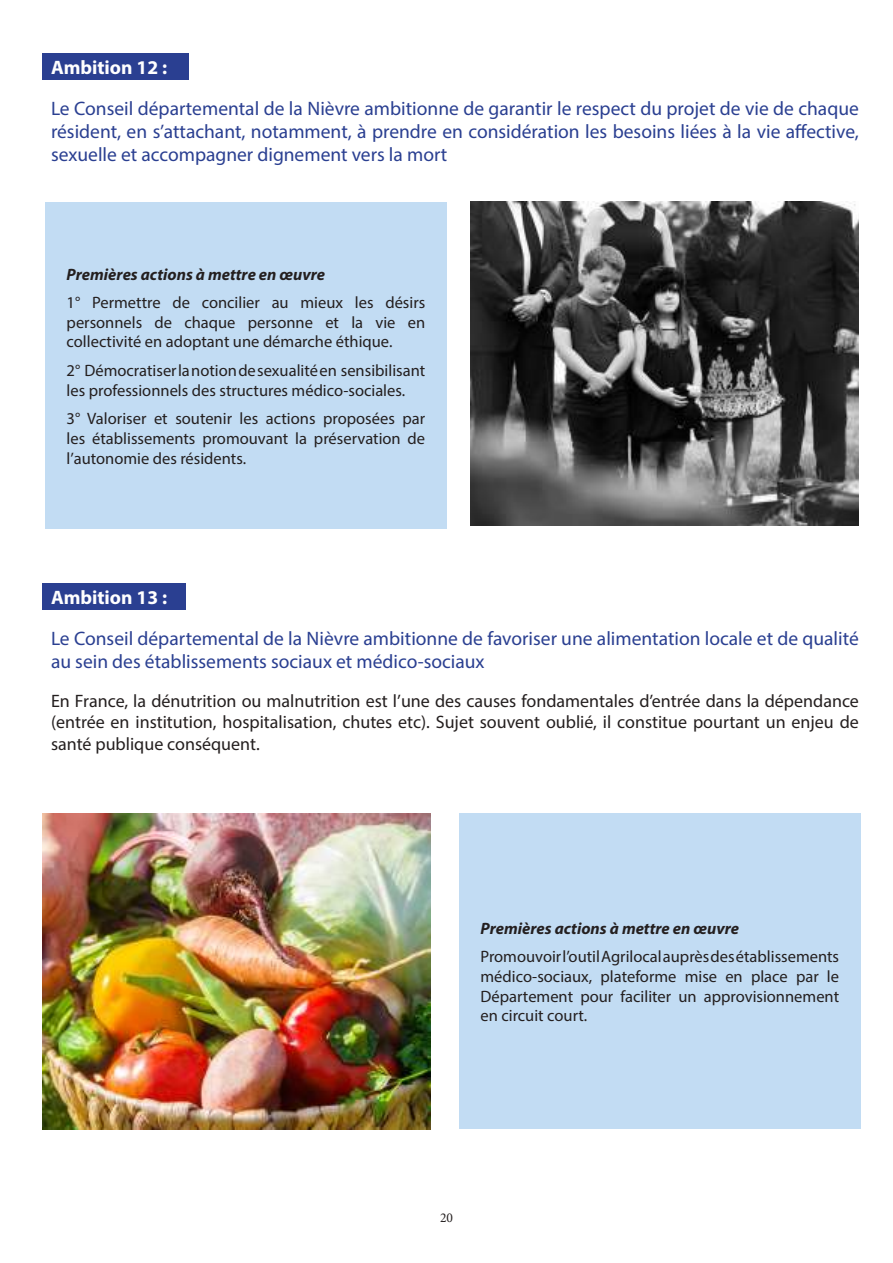
<style>
.page{position:relative;width:893px;height:1263px;background:#fff}
.page>*{position:absolute;margin:0;border:0;box-sizing:border-box;transform-origin:0 0}
.t1{font:19.5px/23.4px "Myriad Pro";color:#2a3f91;text-align:justify}
.t2{font:700 19.5px "Myriad Pro";color:#fff}
.t3{font:18px/21.6px "Myriad Pro";color:#241f1f;text-align:justify}
.t4{font:16.5px/19.8px "Myriad Pro";color:#241f1f;text-align:justify}
.t5{font:italic 700 16.5px "Myriad Pro";color:#241f1f}
.t6{font:13.5px "Minion Pro";color:#241f1f}
</style>
<div class="page">
<img style="left:471px;top:201px;width:388px;height:325px">
<img style="left:43px;top:814px;width:388px;height:315px">
<div style="left:45px;top:202px;width:401px;height:327px;background:#c2dcf3"></div>
<div style="left:459px;top:814px;width:401px;height:315px;background:#c2dcf3"></div>
<div style="left:43px;top:53px;width:146px;height:26px;background:#2a3f91"></div>
<div style="left:43px;top:583px;width:143px;height:26px;background:#2a3f91"></div>
<p class="t2" style="left:51px;top:55px;width:118px">Ambition 12 :</p>
<p class="t1" style="left:51px;top:96px;width:809px">Le Conseil départemental de la Nièvre ambitionne de garantir le respect du projet de vie de chaque résident, en s’attachant, notamment, à prendre en considération les besoins liées à la vie affective, sexuelle et accompagner dignement vers la mort</p>
<p class="t5" style="left:67px;top:265px;width:260px">Premières actions à mettre en œuvre</p>
<p class="t4" style="left:67px;top:292px;width:360px">1° Permettre de concilier au mieux les désirs personnels de chaque personne et la vie en collectivité en adoptant une démarche éthique.</p>
<p class="t4" style="left:67px;top:360px;width:360px">2° Démocratiser la notion de sexualité en sensibilisant les professionnels des structures médico-sociales.</p>
<p class="t4" style="left:67px;top:408px;width:360px">3° Valoriser et soutenir les actions proposées par les établissements promouvant la préservation de l’autonomie des résidents.</p>
<p class="t2" style="left:51px;top:585px;width:118px">Ambition 13 :</p>
<p class="t1" style="left:51px;top:626px;width:809px">Le Conseil départemental de la Nièvre ambitionne de favoriser une alimentation locale et de qualité au sein des établissements sociaux et médico-sociaux</p>
<p class="t3" style="left:51px;top:690px;width:809px">En France, la dénutrition ou malnutrition est l’une des causes fondamentales d’entrée dans la dépendance (entrée en institution, hospitalisation, chutes etc). Sujet souvent oublié, il constitue pourtant un enjeu de santé publique conséquent.</p>
<p class="t5" style="left:480px;top:919px;width:260px">Premières actions à mettre en œuvre</p>
<p class="t4" style="left:480px;top:946px;width:360px">Promouvoir l’outil Agrilocal auprès des établissements médico-sociaux, plateforme mise en place par le Département pour faciliter un approvisionnement en circuit court.</p>
<p class="t6" style="left:440px;top:1208px;width:14px">20</p>
</div>
